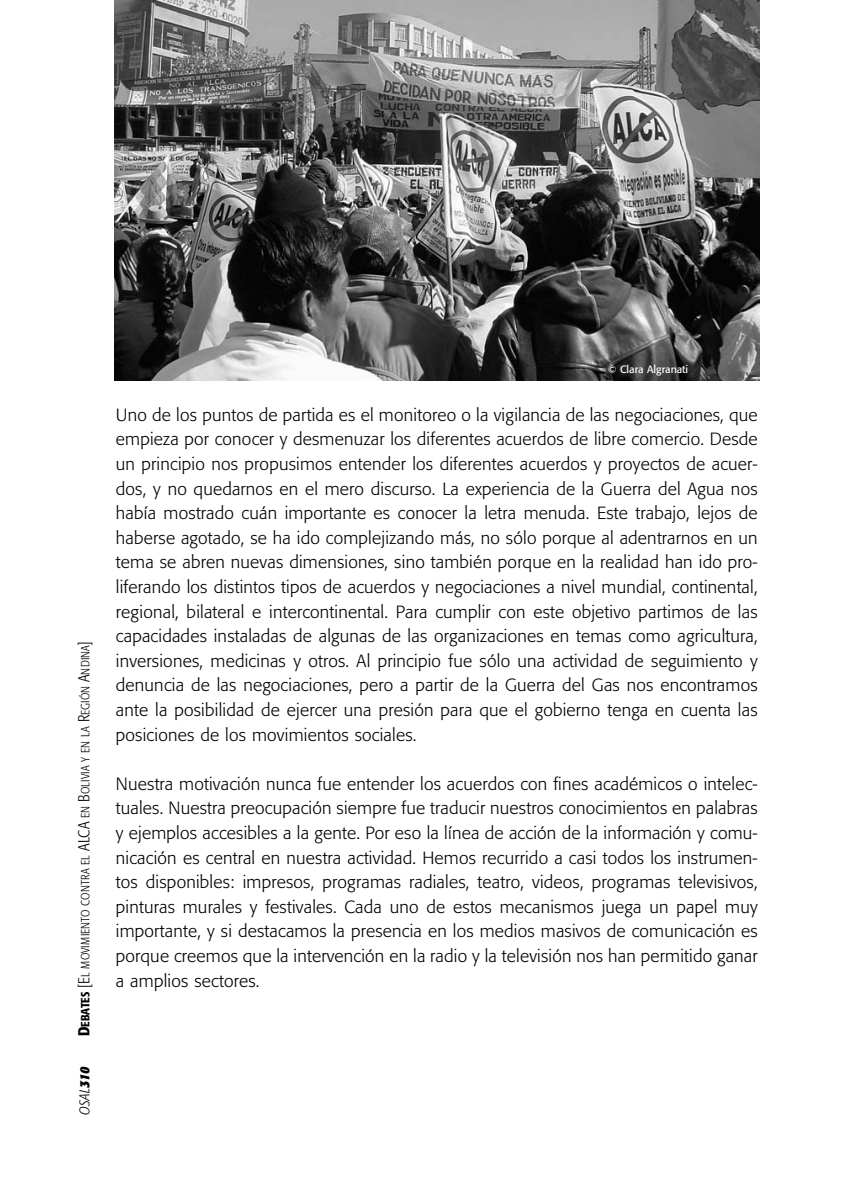
<style>
.page{position:relative;width:844px;height:1190px;background:#fff}
.page>*{position:absolute;margin:0;border:0;box-sizing:border-box;transform-origin:0 0}
.t1{font:300 17.5px/24.7px "Formata";letter-spacing:.01em;color:#000;text-align:justify}
.t2{font:italic 300 condensed 14px "Formata";color:#000}
.t3{font:300 condensed 11.9px "Formata";letter-spacing:.01em;color:#000}
.t4{font:10.5px "Formata";color:#fff}
.s1{font-weight:500;font-size:15.75px}
.s2{font-weight:500}
.s3{font-size:15.75px}
.s4{font-weight:700}
</style>
<div class="page">
<img style="left:114px;top:0;width:645px;height:381px">
<p class="t3" style="left:80px;top:1036px;width:396px;rotate:-90deg"><span class="s1">D</span><span class="s2">EBATES</span> <span class="s3">[E</span>L MOVIMIENTO CONTRA EL <span class="s3">ALCA</span> EN <span class="s3">B</span>OLIVIA Y EN LA <span class="s3">R</span>EGIÓN <span class="s3">A</span>NDINA<span class="s3">]</span></p>
<p class="t2" style="left:79px;top:1115px;width:50px;rotate:-90deg">OSAL<span class="s4">310</span></p>
<p class="t4" style="left:608px;top:365px;width:82px">© Clara Algranati</p>
<p class="t1" style="left:116px;top:404px;width:643px">Uno de los puntos de partida es el monitoreo o la vigilancia de las negociaciones, que empieza por conocer y desmenuzar los diferentes acuerdos de libre comercio. Desde un principio nos propusimos entender los diferentes acuerdos y proyectos de acuer&shy;dos, y no quedarnos en el mero discurso. La experiencia de la Guerra del Agua nos había mostrado cuán importante es conocer la letra menuda. Este trabajo, lejos de haberse agotado, se ha ido complejizando más, no sólo porque al adentrarnos en un tema se abren nuevas dimensiones, sino también porque en la realidad han ido pro&shy;liferando los distintos tipos de acuerdos y negociaciones a nivel mundial, continental, regional, bilateral e intercontinental. Para cumplir con este objetivo partimos de las capacidades instaladas de algunas de las organizaciones en temas como agricultura, inversiones, medicinas y otros. Al principio fue sólo una actividad de seguimiento y denuncia de las negociaciones, pero a partir de la Guerra del Gas nos encontramos ante la posibilidad de ejercer una presión para que el gobierno tenga en cuenta las posiciones de los movimientos sociales.</p>
<p class="t1" style="left:116px;top:773px;width:643px">Nuestra motivación nunca fue entender los acuerdos con fines académicos o intelec&shy;tuales. Nuestra preocupación siempre fue traducir nuestros conocimientos en palabras y ejemplos accesibles a la gente. Por eso la línea de acción de la información y comu&shy;nicación es central en nuestra actividad. Hemos recurrido a casi todos los instrumen&shy;tos disponibles: impresos, programas radiales, teatro, videos, programas televisivos, pinturas murales y festivales. Cada uno de estos mecanismos juega un papel muy importante, y si destacamos la presencia en los medios masivos de comunicación es porque creemos que la intervención en la radio y la televisión nos han permitido ganar a amplios sectores.</p>
</div>
